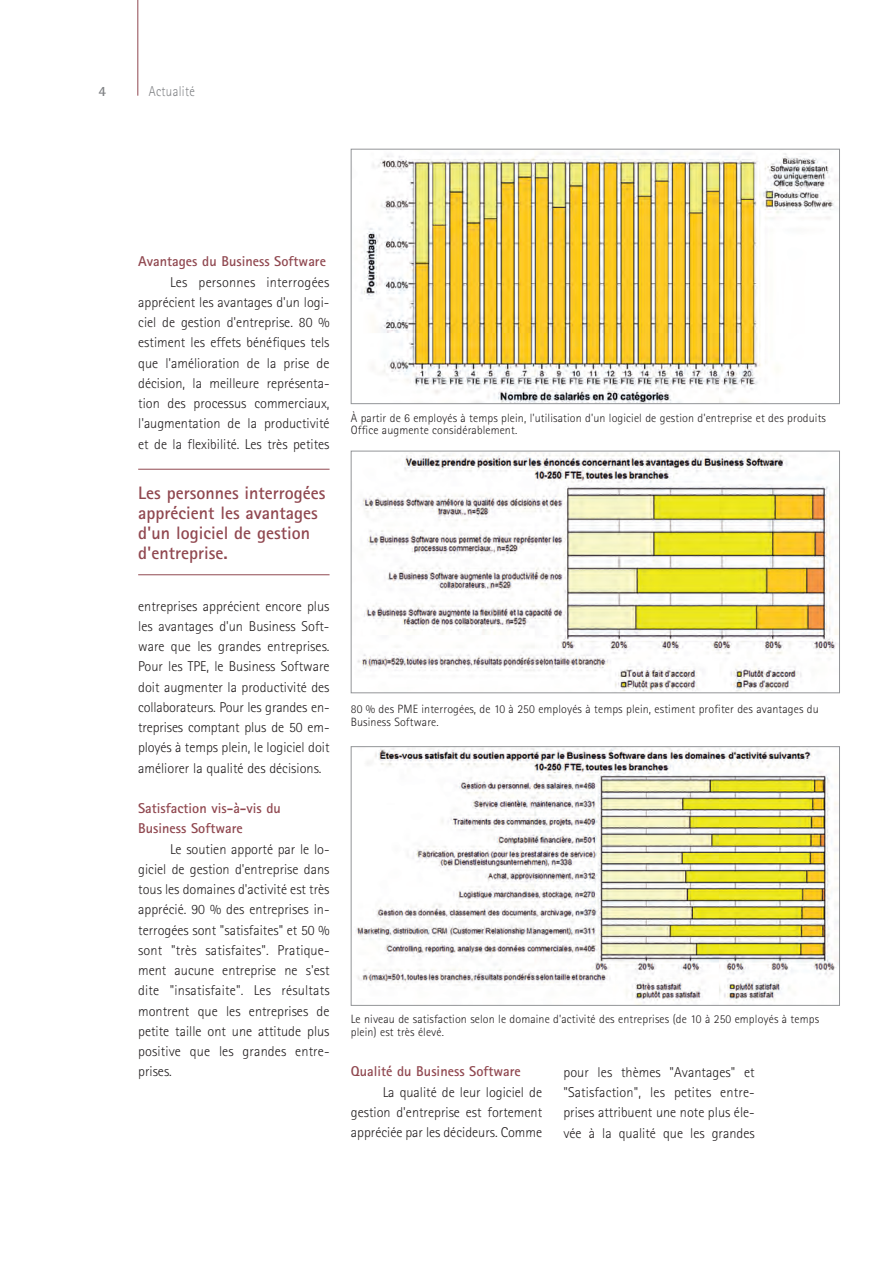
<style>
.page{position:relative;width:893px;height:1263px;background:#fff}
.page>*{position:absolute;margin:0;border:0;box-sizing:border-box;transform-origin:0 0}
.t1{font:700 18px/20.2px "Rotis Sans Serif";color:#904850}
.t2{font:300 14.25px/20.2px "Rotis Sans Serif";color:#231f20;text-align:justify}
.t3{font:700 14.25px/20.2px "Rotis Sans Serif";color:#904850}
.t4{font:300 14.25px "Rotis Sans Serif";letter-spacing:.025em;color:#808285;scale:.9 1}
.t5{font:700 14.25px "Rotis Sans Serif";color:#808285}
.t6{font:300 12px/12.8px "Rotis Sans Serif";letter-spacing:.01em;color:#231f20}
</style>
<div class="page">
<hr style="left:137px;top:0;width:1px;height:96px;background:#904850">
<hr style="left:138px;top:469px;width:192px;height:1px;background:#904850">
<hr style="left:138px;top:574px;width:192px;height:1px;background:#904850">
<img style="left:361px;top:153px;width:477px;height:249px">
<div style="left:351px;top:149px;width:489px;height:255px;border:1px solid #939598"></div>
<img style="left:357px;top:453px;width:481px;height:238px">
<div style="left:351px;top:451px;width:489px;height:242px;border:1px solid #939598"></div>
<img style="left:355px;top:748px;width:483px;height:256px">
<div style="left:351px;top:746px;width:489px;height:260px;border:1px solid #939598"></div>
<p class="t5" style="left:99px;top:82px;width:9px">4</p>
<p class="t4" style="left:149px;top:83px;width:53px">Actualité</p>
<p class="t3" style="left:138px;top:251px;width:189px">Avantages du Business Software</p>
<p class="t2" style="left:138px;top:272px;width:193px;text-indent:32px">Les personnes interrogées apprécient les avantages d'un logi&shy;ciel de gestion d'entreprise. 80 % estiment les effets bénéfiques tels que l'amélioration de la prise de décision, la meilleure représenta&shy;tion des processus commerciaux, l'augmentation de la productivité et de la flexibilité. Les très petites</p>
<p class="t1" style="left:138px;top:482px;width:189px">Les personnes interrogées apprécient les avantages d'un logiciel de gestion d'entreprise.</p>
<p class="t2" style="left:138px;top:596px;width:193px">entreprises apprécient encore plus les avantages d'un Business Soft&shy;ware que les grandes entreprises.<br>Pour les TPE, le Business Software doit augmenter la productivité des collaborateurs. Pour les grandes en&shy;treprises comptant plus de 50 em&shy;ployés à temps plein, le logiciel doit améliorer la qualité des décisions.</p>
<p class="t3" style="left:138px;top:798px;width:144px">Satisfaction vis-à-vis du<br>Business Software</p>
<p class="t2" style="left:138px;top:839px;width:193px;text-indent:32px">Le soutien apporté par le lo&shy;giciel de gestion d'entreprise dans tous les domaines d'activité est très apprécié. 90 % des entreprises in&shy;terrogées sont "satisfaites" et 50 % sont "très satisfaites". Pratique&shy;ment aucune entreprise ne s'est dite "insatisfaite". Les résultats montrent que les entreprises de petite taille ont une attitude plus positive que les grandes entre&shy;prises.</p>
<p class="t6" style="left:351px;top:411px;width:477px">À partir de 6 employés à temps plein, l'utilisation d'un logiciel de gestion d'entreprise et des produits<br>Office augmente considérablement.</p>
<p class="t6" style="left:351px;top:702px;width:469px">80 % des PME interrogées, de 10 à 250 employés à temps plein, estiment profiter des avantages du<br>Business Software.</p>
<p class="t6" style="left:351px;top:1013px;width:470px">Le niveau de satisfaction selon le domaine d'activité des entreprises (de 10 à 250 employés à temps plein) est très élevé.</p>
<p class="t3" style="left:351px;top:1061px;width:172px">Qualité du Business Software</p>
<p class="t2" style="left:351px;top:1081px;width:193px;text-indent:32px">La qualité de leur logiciel de gestion d'entreprise est fortement appréciée par les décideurs. Comme</p>
<p class="t2" style="left:563px;top:1062px;width:193px">pour les thèmes "Avantages" et "Satisfaction", les petites entre&shy;prises attribuent une note plus éle&shy;vée à la qualité que les grandes</p>
</div>
